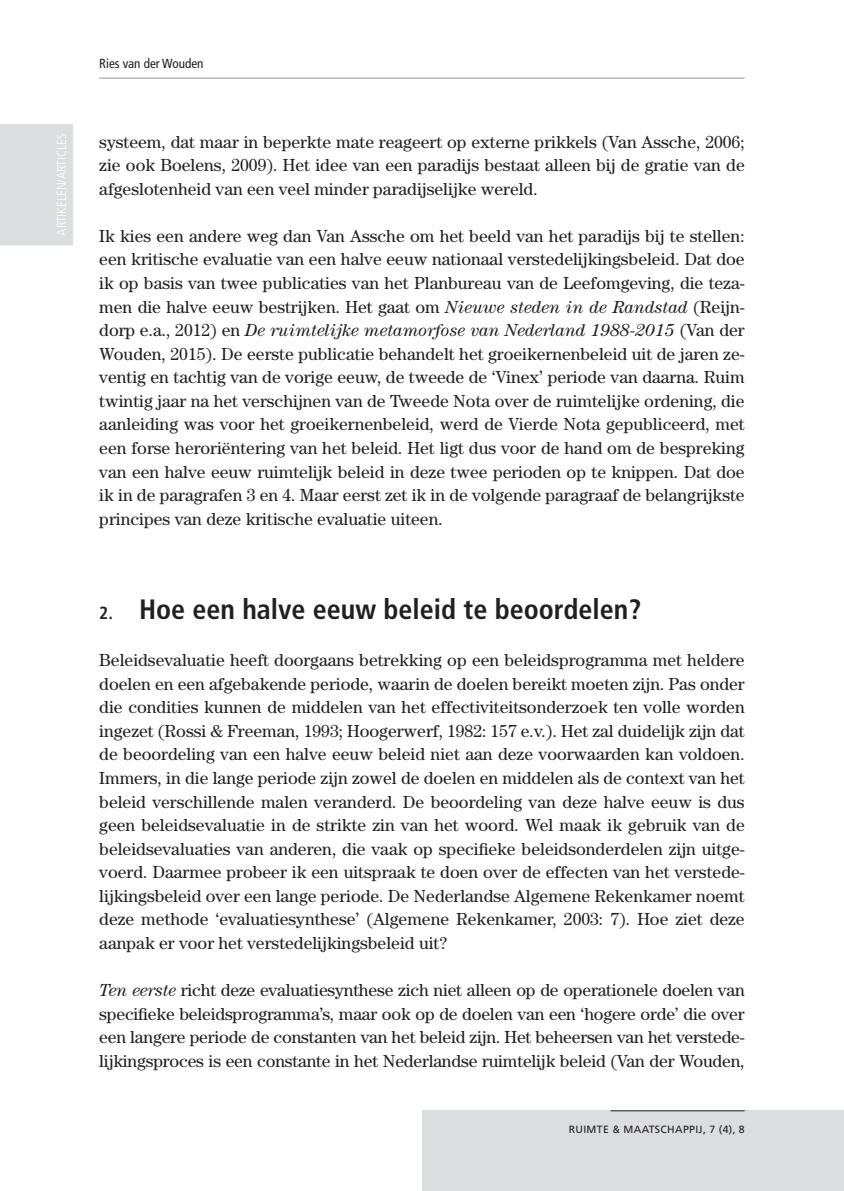
<style>
.page{position:relative;width:844px;height:1191px;background:#fff}
.page>*{position:absolute;margin:0;border:0;box-sizing:border-box;transform-origin:0 0}
.t1{font:700 condensed 28px "Frutiger LT Std";color:#231f20}
.t2{font:17.5px/23.6px "Century Std";color:#231f20;text-align:justify}
.t3{font:300 condensed 13.12px "Frutiger LT Std";color:#fff}
.t4{font:condensed 13.12px "Frutiger LT Std";color:#231f20}
.t5{font:10.5px "Frutiger LT Std";letter-spacing:.03em;color:#231f20}
.s1{font-style:italic}
.s2{font-size:17.5px}
</style>
<div class="page">
<div style="left:0;top:124px;width:73px;height:121px;background:#dcdddf"></div>
<div style="left:423px;top:1110px;width:420px;height:81px;background:#dcdddf"></div>
<hr style="left:99px;top:78px;width:645px;height:1px;background:#939598">
<hr style="left:610px;top:1110px;width:134px;height:1px;background:#231f20">
<p class="t3" style="left:54px;top:235px;width:103px;rotate:-90deg">ARTIKELEN/ARTICLES</p>
<p class="t4" style="left:99px;top:56px;width:106px">Ries van der Wouden</p>
<p class="t2" style="left:99px;top:129px;width:646px">systeem, dat maar in beperkte mate reageert op externe prikkels (Van Assche, 2006; zie ook Boelens, 2009). Het idee van een paradijs bestaat alleen bij de gratie van de afgeslotenheid van een veel minder paradijselijke wereld.</p>
<p class="t2" style="left:99px;top:224px;width:646px">Ik kies een andere weg dan Van Assche om het beeld van het paradijs bij te stellen: een kritische evaluatie van een halve eeuw nationaal verstedelijkingsbeleid. Dat doe ik op basis van twee publicaties van het Planbureau van de Leefomgeving, die teza&shy;men die halve eeuw bestrijken. Het gaat om <span class="s1">Nieuwe steden in de Randstad</span> (Reijn&shy;dorp e.a., 2012) en <span class="s1">De ruimtelijke metamorfose van Nederland 1988-2015</span> (Van der Wouden, 2015). De eerste publicatie behandelt het groeikernenbeleid uit de jaren ze&shy;ventig en tachtig van de vorige eeuw, de tweede de ‘Vinex’ periode van daarna. Ruim twintig jaar na het verschijnen van de Tweede Nota over de ruimtelijke ordening, die aanleiding was voor het groeikernenbeleid, werd de Vierde Nota gepubliceerd, met een forse heroriëntering van het beleid. Het ligt dus voor de hand om de bespreking van een halve eeuw ruimtelijk beleid in deze twee perioden op te knippen. Dat doe ik in de paragrafen 3 en 4. Maar eerst zet ik in de volgende paragraaf de belangrijkste principes van deze kritische evaluatie uiteen.</p>
<h1 class="t1" style="left:99px;top:593px;width:543px"><span class="s2">2.</span> Hoe een halve eeuw beleid te beoordelen?</h1>
<p class="t2" style="left:99px;top:648px;width:646px">Beleidsevaluatie heeft doorgaans betrekking op een beleidsprogramma met heldere doelen en een afgebakende periode, waarin de doelen bereikt moeten zijn. Pas onder die condities kunnen de middelen van het effectiviteitsonderzoek ten volle worden ingezet (Rossi &amp; Freeman, 1993; Hoogerwerf, 1982: 157 e.v.). Het zal duidelijk zijn dat de beoordeling van een halve eeuw beleid niet aan deze voorwaarden kan voldoen.<br>Immers, in die lange periode zijn zowel de doelen en middelen als de context van het beleid verschillende malen veranderd. De beoordeling van deze halve eeuw is dus geen beleidsevaluatie in de strikte zin van het woord. Wel maak ik gebruik van de beleidsevaluaties van anderen, die vaak op specifieke beleidsonderdelen zijn uitge&shy;voerd. Daarmee probeer ik een uitspraak te doen over de effecten van het verstede&shy;lijkingsbeleid over een lange periode. De Nederlandse Algemene Rekenkamer noemt deze methode ‘evaluatiesynthese’ (Algemene Rekenkamer, 2003: 7). Hoe ziet deze aanpak er voor het verstedelijkingsbeleid uit?</p>
<p class="t2" style="left:99px;top:978px;width:646px"><span class="s1">Ten eerste</span> richt deze evaluatiesynthese zich niet alleen op de operationele doelen van specifieke beleidsprogramma’s, maar ook op de doelen van een ‘hogere orde’ die over een langere periode de constanten van het beleid zijn. Het beheersen van het verstede&shy;lijkingsproces is een constante in het Nederlandse ruimtelijk beleid (Van der Wouden,</p>
<p class="t5" style="left:568px;top:1122px;width:177px">RUIMTE &amp; MAATSCHAPPIJ, 7 (4), 8</p>
</div>
